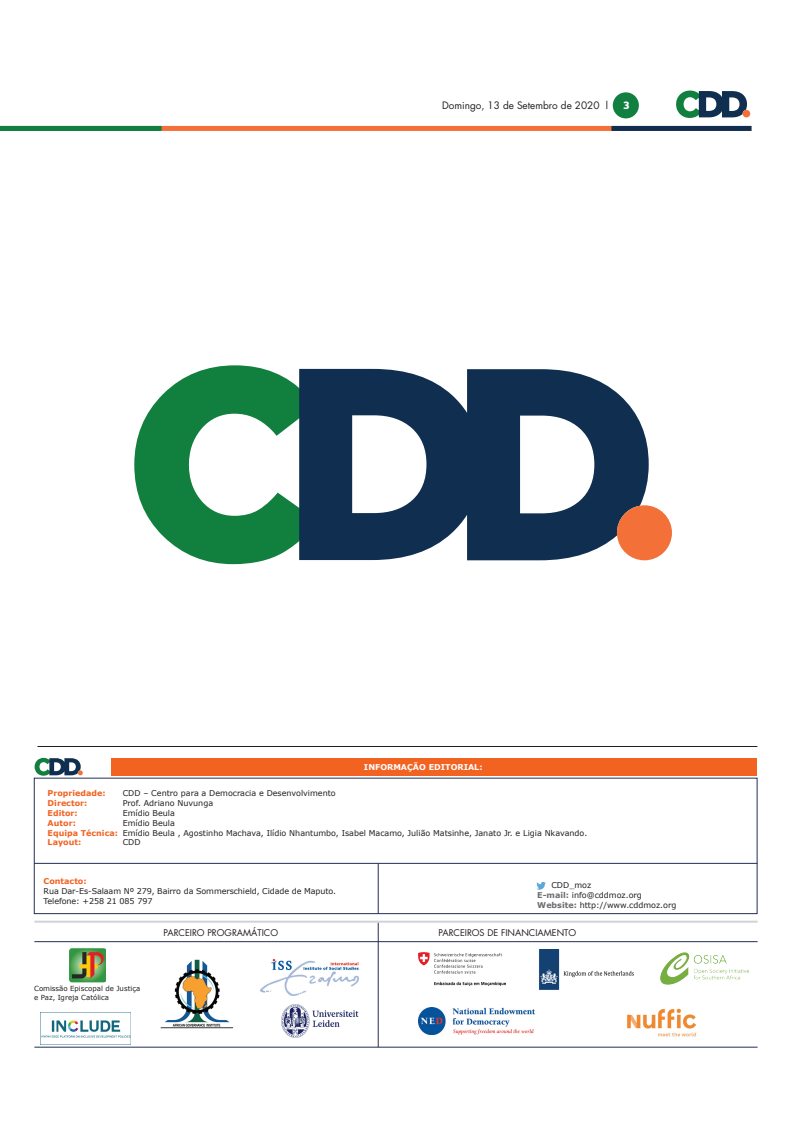
<style>
.page{position:relative;width:794px;height:1134px;background:#fff}
.page>*{position:absolute;margin:0;border:0;box-sizing:border-box;transform-origin:0 0}
.t1{font:10px "Futura LT";color:#231f20}
.t2{font:700 10px "Popular";color:#fff}
.t3{font:9px "Futura LT";color:#231f20}
.t4{font:8px/10px "Verdana";color:#231f20}
.t5{font:700 8px "Verdana";color:#f26221}
.t6{font:700 8px "Verdana";color:#fff}
.t7{font:7px/8.4px "Verdana";color:#231f20}
.s1{font-weight:700;color:#f26221}
.s2{font-weight:700;color:#6c6d70}
</style>
<div class="page">
<div style="left:0;top:126px;width:751px;height:5px;background:#f37138"></div>
<div style="left:0;top:126px;width:162px;height:5px;background:#107f40"></div>
<div style="left:611px;top:126px;width:140px;height:5px;background:#102e4f"></div>
<div style="left:613px;top:92px;width:26px;height:26px;background:#107f40;border-radius:50%"></div>
<svg style="left:676px;top:91px;width:74px;height:27px"></svg>
<div style="left:111px;top:758px;width:646px;height:17px;background:#f26221"></div>
<div style="left:34px;top:778px;width:723px;height:136px;border:1px solid #252e53"></div>
<hr style="left:34px;top:863px;width:723px;height:1px;background:#252e53">
<hr style="left:378px;top:863px;width:1px;height:51px;background:#252e53">
<hr style="left:378px;top:923px;width:1px;height:124px;background:#252e53">
<img style="left:536px;top:881px;width:10px;height:9px">
<hr style="left:34px;top:921px;width:723px;height:2px;background:#d1d2d4">
<hr style="left:34px;top:941px;width:723px;height:1px;background:#252e53">
<hr style="left:34px;top:1047px;width:723px;height:1px;background:#252e53">
<img style="left:70px;top:948px;width:35px;height:35px">
<img style="left:419px;top:953px;width:86px;height:32px">
<img style="left:660px;top:952px;width:89px;height:33px">
<svg style="left:35px;top:758px;width:48px;height:18px"></svg>
<hr style="left:37px;top:746px;width:720px;height:1px;background:#231f20">
<img style="left:161px;top:959px;width:73px;height:70px">
<img style="left:539px;top:949px;width:95px;height:41px">
<img style="left:261px;top:959px;width:97px;height:37px">
<img style="left:627px;top:1008px;width:70px;height:29px">
<img style="left:419px;top:1007px;width:115px;height:28px">
<img style="left:40px;top:1012px;width:90px;height:32px">
<img style="left:282px;top:1005px;width:76px;height:32px">
<svg style="left:134px;top:365px;width:183px;height:199px;fill:#11803f"></svg>
<svg style="left:299px;top:369px;width:349px;height:191px;fill:#102f50"></svg>
<svg style="left:617px;top:505px;width:55px;height:55px;background:#e8845a"></svg>
<p class="t1" style="left:442px;top:99px;width:167px">Domingo, 13 de Setembro de 2020 l</p>
<p class="t2" style="left:623px;top:98px;width:7px">3</p>
<p class="t6" style="left:364px;top:762px;width:120px">INFORMAÇÃO EDITORIAL:</p>
<p class="t5" style="left:48px;top:787px;width:60px">Propriedade:</p>
<p class="t4" style="left:123px;top:787px;width:215px">CDD – Centro para a Democracia e Desenvolvimento</p>
<p class="t5" style="left:48px;top:797px;width:41px">Director:</p>
<p class="t4" style="left:123px;top:797px;width:92px">Prof. Adriano Nuvunga</p>
<p class="t5" style="left:48px;top:807px;width:32px">Editor:</p>
<p class="t4" style="left:123px;top:807px;width:54px">Emídio Beula</p>
<p class="t5" style="left:48px;top:817px;width:30px">Autor:</p>
<p class="t4" style="left:48px;top:818px;width:541px;text-indent:75px">Emídio Beula<br><span class="s1">Equipa Técnica:</span> Emídio Beula , Agostinho Machava, Ilídio Nhantumbo, Isabel Macamo, Julião Matsinhe, Janato Jr. e Ligia Nkavando.<br><span class="s1">Layout:</span></p>
<p class="t4" style="left:123px;top:837px;width:19px">CDD</p>
<p class="t5" style="left:44px;top:875px;width:45px">Contacto:</p>
<p class="t4" style="left:44px;top:886px;width:294px">Rua Dar-Es-Salaam Nº 279, Bairro da Sommerschield, Cidade de Maputo.<br>Telefone: +258 21 085 797</p>
<p class="t4" style="left:537px;top:880px;width:141px;text-indent:14px">CDD_moz<br><span class="s2">E-mail:</span> info@cddmoz.org<br><span class="s2">Website:</span> http://www.cddmoz.org</p>
<p class="t7" style="left:34px;top:984px;width:108px">Comissão Episcopal de Justiça e Paz, Igreja Católica</p>
<p class="t3" style="left:164px;top:926px;width:116px">PARCEIRO PROGRAMÁTICO</p>
<p class="t3" style="left:438px;top:926px;width:139px">PARCEIROS DE FINANCIAMENTO</p>
</div>
